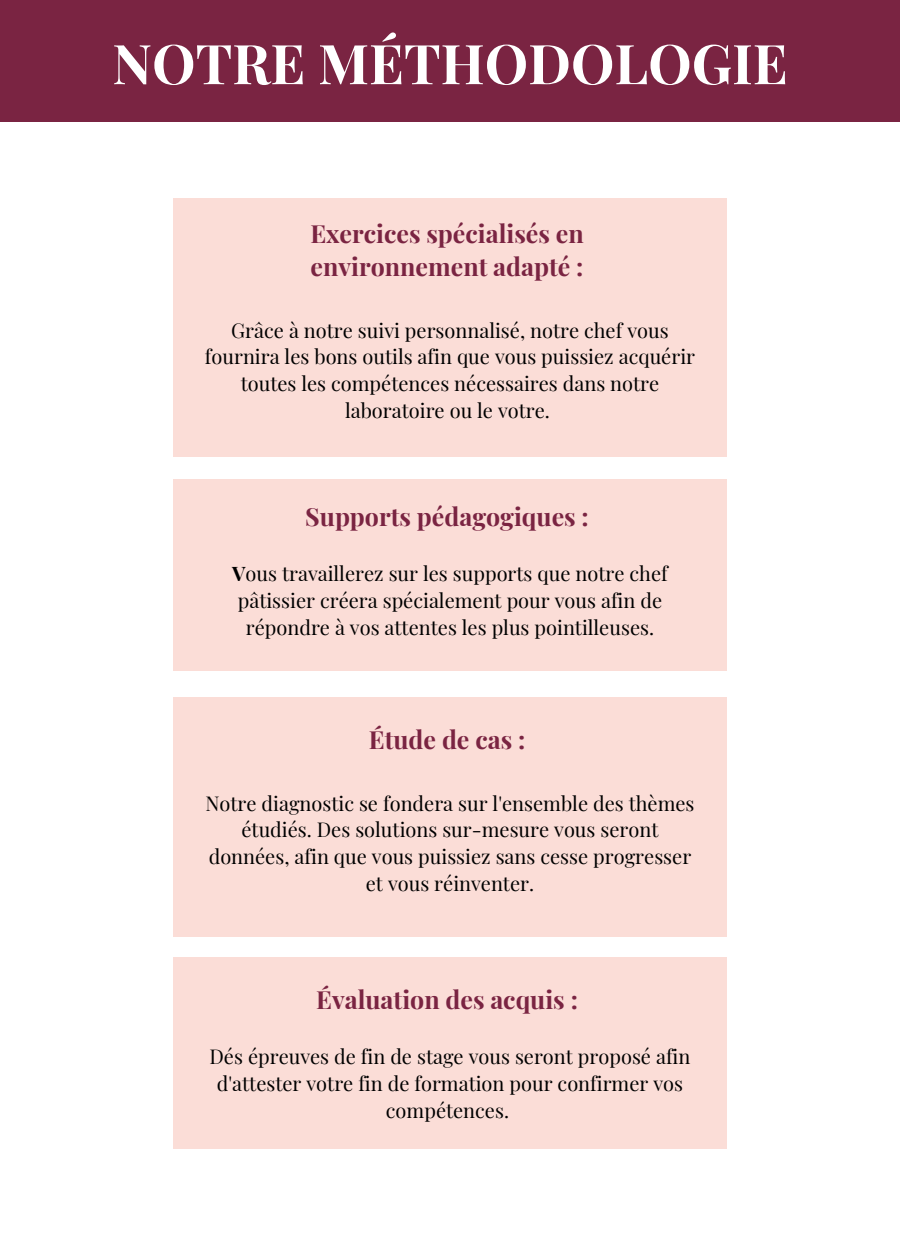
<style>
.page{position:relative;width:900px;height:1260px;background:#fff}
.page>*{position:absolute;margin:0;border:0;box-sizing:border-box;transform-origin:0 0}
.t1{font:700 55px "Playfair Display";color:#fff}
.t2{font:700 25px "Playfair Display";color:#7a2442}
.t3{font:20px/26.8px "Playfair Display";color:#000;text-align:center}
.s1{font-weight:700}
</style>
<div class="page">
<div style="left:0;top:0;width:900px;height:122px;background:#7a2442"></div>
<div style="left:173px;top:198px;width:553px;height:259px;background:#fbddd7"></div>
<div style="left:173px;top:479px;width:553px;height:191px;background:#fbddd7"></div>
<div style="left:173px;top:697px;width:553px;height:240px;background:#fbddd7"></div>
<div style="left:173px;top:957px;width:553px;height:192px;background:#fbddd7"></div>
<p class="t1" style="left:112px;top:25px;width:677px">NOTRE MÉTHODOLOGIE</p>
<p class="t2" style="left:310px;top:216px;width:275px">Exercices spécialisés en</p>
<p class="t2" style="left:311px;top:249px;width:274px">environnement adapté :</p>
<p class="t3" style="left:205px;top:316px;width:492px">Grâce à notre suivi personnalisé, notre chef vous fournira les bons outils afin que vous puissiez acquérir toutes les compétences nécessaires dans notre laboratoire ou le votre.</p>
<p class="t2" style="left:305px;top:499px;width:285px">Supports pédagogiques :</p>
<p class="t3" style="left:232px;top:560px;width:437px"><span class="s1">V</span>ous travaillerez sur les supports que notre chef pâtissier créera spécialement pour vous afin de répondre à vos attentes les plus pointilleuses.</p>
<p class="t2" style="left:369px;top:722px;width:158px">Étude de cas :</p>
<p class="t3" style="left:205px;top:789px;width:491px">Notre diagnostic se fondera sur l'ensemble des thèmes étudiés. Des solutions sur-mesure vous seront données, afin que vous puissiez sans cesse progresser et vous réinventer.</p>
<p class="t2" style="left:316px;top:982px;width:263px">Évaluation des acquis :</p>
<p class="t3" style="left:210px;top:1043px;width:482px">Dés épreuves de fin de stage vous seront proposé afin d'attester votre fin de formation pour confirmer vos compétences.</p>
</div>
